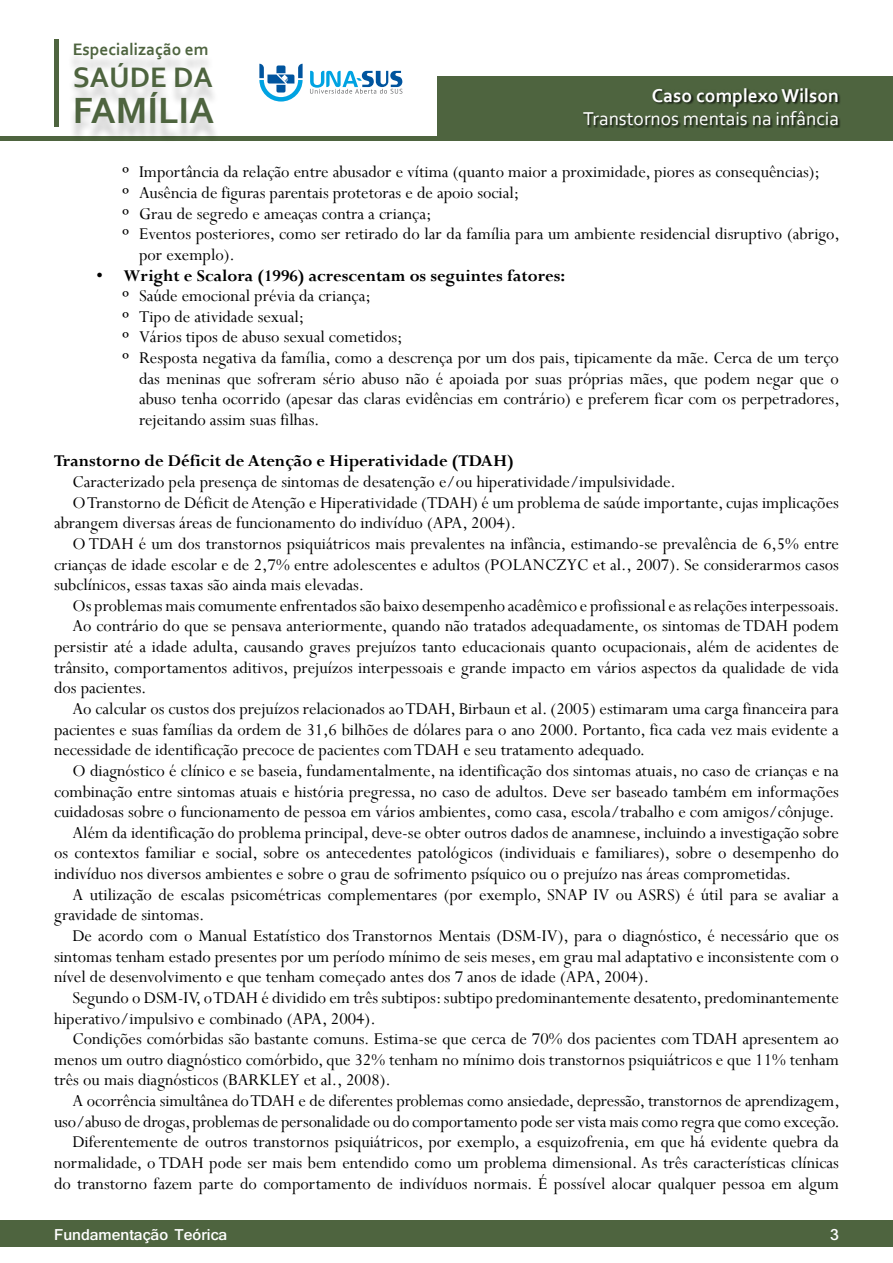
<style>
.page{position:relative;width:893px;height:1263px;background:#fff}
.page>*{position:absolute;margin:0;border:0;box-sizing:border-box;transform-origin:0 0}
.t1{font:700 38.25px "Corbel";color:#4e643f}
.t2{font:700 29.55px "Corbel";color:#4e643f}
.t3{font:19.5px "Corbel";color:#fff}
.t4{font:700 19.5px "Corbel";color:#fff}
.t5{font:18.3px "Perpetua";color:#000}
.t6{font:700 18.3px "Perpetua";color:#000}
.t7{font:700 17.4px "Corbel";color:#4e643f}
.t8{font:700 16.5px "Shruti";color:#fff}
.s1{font-family:"Adobe Garamond Pro"}
</style>
<div class="page">
<div style="left:0;top:1220px;width:893px;height:27px;background:#4e643f"></div>
<hr style="left:0;top:136px;width:893px;height:4px;background:#4e643f">
<div style="left:438px;top:77px;width:455px;height:63px;background:#4e643f"></div>
<div style="left:54px;top:39px;width:5px;height:87px;background:#4e643f"></div>
<div style="left:67px;top:49px;width:153px;height:94px;background:#000;opacity:.2"></div>
<div style="left:583px;top:88px;width:258px;height:40px;background:#000;opacity:.75"></div>
<svg style="left:259px;top:64px;width:44px;height:38px"></svg>
<svg style="left:310px;top:71px;width:92px;height:23px"></svg>
<p class="t7" style="left:73px;top:38px;width:137px">Especialização em</p>
<h2 class="t2" style="left:73px;top:58px;width:142px">SAÚDE DA</h2>
<h1 class="t1" style="left:73px;top:87px;width:143px">FAMÍLIA</h1>
<p class="t4" style="left:652px;top:84px;width:189px">Caso complexo Wilson</p>
<p class="t3" style="left:583px;top:107px;width:257px">Transtornos mentais na infância</p>
<p class="t5" style="left:122px;top:161px;width:699px"><span class="s1">º</span> Importância da relação entre abusador e vítima (quanto maior a proximidade, piores as consequências);</p>
<p class="t5" style="left:122px;top:181px;width:399px"><span class="s1">º</span> Ausência de figuras parentais protetoras e de apoio social;</p>
<p class="t5" style="left:122px;top:202px;width:311px"><span class="s1">º</span> Grau de segredo e ameaças contra a criança;</p>
<p class="t5" style="left:122px;top:222px;width:719px"><span class="s1">º</span> Eventos posteriores, como ser retirado do lar da família para um ambiente residencial disruptivo (abrigo,</p>
<p class="t5" style="left:139px;top:243px;width:97px">por exemplo).</p>
<p class="t6" style="left:97px;top:264px;width:470px">• Wright e Scalora (1996) acrescentam os seguintes fatores:</p>
<p class="t5" style="left:122px;top:284px;width:250px"><span class="s1">º</span> Saúde emocional prévia da criança;</p>
<p class="t5" style="left:122px;top:305px;width:184px"><span class="s1">º</span> Tipo de atividade sexual;</p>
<p class="t5" style="left:122px;top:326px;width:282px"><span class="s1">º</span> Vários tipos de abuso sexual cometidos;</p>
<p class="t5" style="left:122px;top:346px;width:718px"><span class="s1">º</span> Resposta negativa da família, como a descrença por um dos pais, tipicamente da mãe. Cerca de um terço</p>
<p class="t5" style="left:139px;top:367px;width:701px">das meninas que sofreram sério abuso não é apoiada por suas próprias mães, que podem negar que o</p>
<p class="t5" style="left:139px;top:388px;width:702px">abuso tenha ocorrido (apesar das claras evidências em contrário) e preferem ficar com os perpetradores,</p>
<p class="t5" style="left:139px;top:408px;width:182px">rejeitando assim suas filhas.</p>
<p class="t6" style="left:54px;top:449px;width:461px">Transtorno de Déficit de Atenção e Hiperatividade (TDAH)</p>
<p class="t5" style="left:72px;top:470px;width:605px">Caracterizado pela presença de sintomas de desatenção e/ou hiperatividade/impulsividade.</p>
<p class="t5" style="left:72px;top:491px;width:768px">O Transtorno de Déficit de Atenção e Hiperatividade (TDAH) é um problema de saúde importante, cujas implicações</p>
<p class="t5" style="left:54px;top:511px;width:464px">abrangem diversas áreas de funcionamento do indivíduo (APA, 2004).</p>
<p class="t5" style="left:72px;top:532px;width:768px">O TDAH é um dos transtornos psiquiátricos mais prevalentes na infância, estimando-se prevalência de 6,5% entre</p>
<p class="t5" style="left:54px;top:553px;width:786px">crianças de idade escolar e de 2,7% entre adolescentes e adultos (POLANCZYC et al., 2007). Se considerarmos casos</p>
<p class="t5" style="left:54px;top:573px;width:312px">subclínicos, essas taxas são ainda mais elevadas.</p>
<p class="t5" style="left:72px;top:594px;width:769px">Os problemas mais comumente enfrentados são baixo desempenho acadêmico e profissional e as relações interpessoais.</p>
<p class="t5" style="left:72px;top:615px;width:768px">Ao contrário do que se pensava anteriormente, quando não tratados adequadamente, os sintomas de TDAH podem</p>
<p class="t5" style="left:54px;top:635px;width:786px">persistir até a idade adulta, causando graves prejuízos tanto educacionais quanto ocupacionais, além de acidentes de</p>
<p class="t5" style="left:54px;top:656px;width:786px">trânsito, comportamentos aditivos, prejuízos interpessoais e grande impacto em vários aspectos da qualidade de vida</p>
<p class="t5" style="left:54px;top:676px;width:94px">dos pacientes.</p>
<p class="t5" style="left:72px;top:697px;width:768px">Ao calcular os custos dos prejuízos relacionados ao TDAH, Birbaun et al. (2005) estimaram uma carga financeira para</p>
<p class="t5" style="left:54px;top:718px;width:786px">pacientes e suas famílias da ordem de 31,6 bilhões de dólares para o ano 2000. Portanto, fica cada vez mais evidente a</p>
<p class="t5" style="left:54px;top:738px;width:593px">necessidade de identificação precoce de pacientes com TDAH e seu tratamento adequado.</p>
<p class="t5" style="left:72px;top:759px;width:768px">O diagnóstico é clínico e se baseia, fundamentalmente, na identificação dos sintomas atuais, no caso de crianças e na</p>
<p class="t5" style="left:54px;top:780px;width:786px">combinação entre sintomas atuais e história pregressa, no caso de adultos. Deve ser baseado também em informações</p>
<p class="t5" style="left:54px;top:800px;width:782px">cuidadosas sobre o funcionamento de pessoa em vários ambientes, como casa, escola/trabalho e com amigos/cônjuge.</p>
<p class="t5" style="left:72px;top:821px;width:768px">Além da identificação do problema principal, deve-se obter outros dados de anamnese, incluindo a investigação sobre</p>
<p class="t5" style="left:54px;top:842px;width:786px">os contextos familiar e social, sobre os antecedentes patológicos (individuais e familiares), sobre o desempenho do</p>
<p class="t5" style="left:54px;top:862px;width:739px">indivíduo nos diversos ambientes e sobre o grau de sofrimento psíquico ou o prejuízo nas áreas comprometidas.</p>
<p class="t5" style="left:72px;top:883px;width:768px">A utilização de escalas psicométricas complementares (por exemplo, SNAP IV ou ASRS) é útil para se avaliar a</p>
<p class="t5" style="left:54px;top:903px;width:152px">gravidade de sintomas.</p>
<p class="t5" style="left:72px;top:924px;width:768px">De acordo com o Manual Estatístico dos Transtornos Mentais (DSM-IV), para o diagnóstico, é necessário que os</p>
<p class="t5" style="left:54px;top:945px;width:786px">sintomas tenham estado presentes por um período mínimo de seis meses, em grau mal adaptativo e inconsistente com o</p>
<p class="t5" style="left:54px;top:965px;width:596px">nível de desenvolvimento e que tenham começado antes dos 7 anos de idade (APA, 2004).</p>
<p class="t5" style="left:72px;top:986px;width:768px">Segundo o DSM-IV, o TDAH é dividido em três subtipos: subtipo predominantemente desatento, predominantemente</p>
<p class="t5" style="left:54px;top:1007px;width:323px">hiperativo/impulsivo e combinado (APA, 2004).</p>
<p class="t5" style="left:72px;top:1027px;width:768px">Condições comórbidas são bastante comuns. Estima-se que cerca de 70% dos pacientes com TDAH apresentem ao</p>
<p class="t5" style="left:54px;top:1048px;width:786px">menos um outro diagnóstico comórbido, que 32% tenham no mínimo dois transtornos psiquiátricos e que 11% tenham</p>
<p class="t5" style="left:54px;top:1069px;width:338px">três ou mais diagnósticos (BARKLEY et al., 2008).</p>
<p class="t5" style="left:72px;top:1089px;width:769px">A ocorrência simultânea do TDAH e de diferentes problemas como ansiedade, depressão, transtornos de aprendizagem,</p>
<p class="t5" style="left:54px;top:1110px;width:787px">uso/abuso de drogas, problemas de personalidade ou do comportamento pode ser vista mais como regra que como exceção.</p>
<p class="t5" style="left:72px;top:1130px;width:768px">Diferentemente de outros transtornos psiquiátricos, por exemplo, a esquizofrenia, em que há evidente quebra da</p>
<p class="t5" style="left:54px;top:1151px;width:786px">normalidade, o TDAH pode ser mais bem entendido como um problema dimensional. As três características clínicas</p>
<p class="t5" style="left:54px;top:1172px;width:786px">do transtorno fazem parte do comportamento de indivíduos normais. É possível alocar qualquer pessoa em algum</p>
<p class="t8" style="left:54px;top:1225px;width:175px">Fundamentação Teórica</p>
<p class="t8" style="left:830px;top:1225px;width:10px">3</p>
</div>
